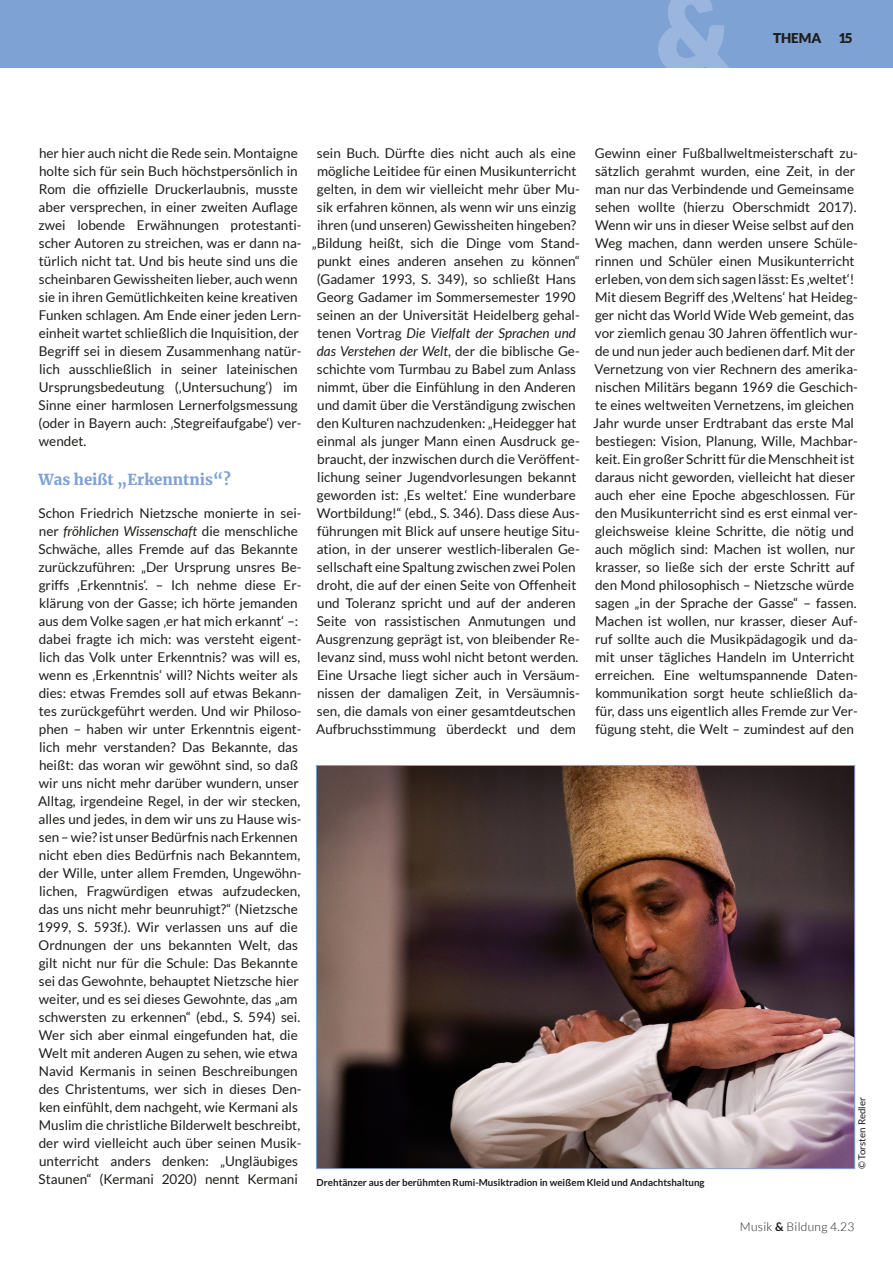
<style>
.page{position:relative;width:893px;height:1263px;background:#fff}
.page>*{position:absolute;margin:0;border:0;box-sizing:border-box;transform-origin:0 0}
.Fließtexte{font:900 15px "Merriweather";color:#7fa2d5}
.Fließtexte-2{font:13.5px/18px "Lato";color:#1d1d1b}
.t1{font:900 13.5px "Lato";color:#1d1d1b}
.t2{font:300 12px "Lato";letter-spacing:.025em;color:#1d1d1b}
.Fließtexte-3{font:700 9.75px "Lato";color:#1d1d1b}
.Fließtexte-4{font:9.75px "Lato";color:#1d1d1b}
.s1{font-style:italic}
.s2{font-weight:700}
</style>
<div class="page">
<div style="left:0;top:0;width:893px;height:68px;background:#7fa2d5"></div>
<svg style="left:658px;top:0;width:71px;height:68px"></svg>
<img style="left:318px;top:767px;width:535px;height:400px">
<p class="t1" style="left:773px;top:30px;width:81px">THEMA 15</p>
<p class="Fließtexte-2" style="left:39px;top:144px;width:265px">her hier auch nicht die Rede sein. Montaigne holte sich für sein Buch höchstpersönlich in Rom die offizielle Druckerlaubnis, musste aber versprechen, in einer zweiten Auflage zwei lobende Erwähnungen protestanti&shy;scher Autoren zu streichen, was er dann na&shy;türlich nicht tat. Und bis heute sind uns die scheinbaren Gewissheiten lieber, auch wenn sie in ihren Gemütlichkeiten keine kreativen Funken schlagen. Am Ende einer jeden Lern&shy;einheit wartet schließlich die Inquisition, der Begriff sei in diesem Zusammenhang natür&shy;lich ausschließlich in seiner lateinischen Ursprungsbedeutung (‚Untersuchung‘) im Sinne einer harmlosen Lernerfolgsmessung (oder in Bayern auch: ‚Stegreifaufgabe‘) ver&shy;wendet.</p>
<p class="Fließtexte" style="left:38px;top:469px;width:194px">Was heißt „Erkenntnis“?</p>
<p class="Fließtexte-2" style="left:37px;top:504px;width:266px">Schon Friedrich Nietzsche monierte in sei&shy;ner <span class="s1">fröhlichen Wissenschaft</span> die menschliche Schwäche, alles Fremde auf das Bekannte zurückzuführen: „Der Ursprung unsres Be&shy;griffs ‚Erkenntnis‘. – Ich nehme diese Er&shy;klärung von der Gasse; ich hörte jemanden aus dem Volke sagen ‚er hat mich erkannt‘ –: dabei fragte ich mich: was versteht eigent&shy;lich das Volk unter Erkenntnis? was will es, wenn es ‚Erkenntnis‘ will? Nichts weiter als dies: etwas Fremdes soll auf etwas Bekann&shy;tes zurückgeführt werden. Und wir Philoso&shy;phen – haben wir unter Erkenntnis eigent&shy;lich mehr verstanden? Das Bekannte, das heißt: das woran wir gewöhnt sind, so daß wir uns nicht mehr darüber wundern, unser Alltag, irgendeine Regel, in der wir stecken, alles und jedes, in dem wir uns zu Hause wis&shy;sen – wie? ist unser Bedürfnis nach Erkennen nicht eben dies Bedürfnis nach Bekanntem, der Wille, unter allem Fremden, Ungewöhn&shy;lichen, Fragwürdigen etwas aufzudecken, das uns nicht mehr beunruhigt?“ (Nietzsche 1999, S. 593f.). Wir verlassen uns auf die Ordnungen der uns bekannten Welt, das gilt nicht nur für die Schule: Das Bekannte sei das Gewohnte, behauptet Nietzsche hier weiter, und es sei dieses Gewohnte, das „am schwersten zu erkennen“ (ebd., S. 594) sei.<br>Wer sich aber einmal eingefunden hat, die Welt mit anderen Augen zu sehen, wie etwa Navid Kermanis in seinen Beschreibungen des Christentums, wer sich in dieses Den&shy;ken einfühlt, dem nachgeht, wie Kermani als Muslim die christliche Bilderwelt beschreibt, der wird vielleicht auch über seinen Musik&shy;unterricht anders denken: „Ungläubiges Staunen“ (Kermani 2020) nennt Kermani</p>
<p class="Fließtexte-2" style="left:312px;top:144px;width:270px;text-align:center">sein Buch. Dürfte dies nicht auch als eine mögliche Leitidee für einen Musikunterricht gelten, in dem wir vielleicht mehr über Mu&shy;sik erfahren können, als wenn wir uns einzig ihren (und unseren) Gewissheiten hingeben? „Bildung heißt, sich die Dinge vom Stand&shy;punkt eines anderen ansehen zu können“ (Gadamer 1993, S. 349), so schließt Hans Georg Gadamer im Sommersemester 1990 seinen an der Universität Heidelberg gehal&shy;tenen Vortrag <span class="s1">Die Vielfalt der Sprachen und das Verstehen der Welt</span>, der die biblische Ge&shy;schichte vom Turmbau zu Babel zum Anlass nimmt, über die Einfühlung in den Anderen und damit über die Verständigung zwischen den Kulturen nachzudenken: „Heidegger hat einmal als junger Mann einen Ausdruck ge&shy;braucht, der inzwischen durch die Veröffent&shy;lichung seiner Jugendvorlesungen bekannt geworden ist: ‚Es weltet.‘ Eine wunderbare Wortbildung!“ (ebd., S. 346). Dass diese Aus&shy;führungen mit Blick auf unsere heutige Situ&shy;ation, in der unserer westlich-liberalen Ge&shy;sellschaft eine Spaltung zwischen zwei Polen droht, die auf der einen Seite von Offenheit und Toleranz spricht und auf der anderen Seite von rassistischen Anmutungen und Ausgrenzung geprägt ist, von bleibender Re&shy;levanz sind, muss wohl nicht betont werden.<br>Eine Ursache liegt sicher auch in Versäum&shy;nissen der damaligen Zeit, in Versäumnis&shy;sen, die damals von einer gesamtdeutschen Aufbruchsstimmung überdeckt und dem</p>
<p class="Fließtexte-2" style="left:595px;top:144px;width:264px">Gewinn einer Fußballweltmeisterschaft zu&shy;sätzlich gerahmt wurden, eine Zeit, in der man nur das Verbindende und Gemeinsame sehen wollte (hierzu Oberschmidt 2017).<br>Wenn wir uns in dieser Weise selbst auf den Weg machen, dann werden unsere Schüle&shy;rinnen und Schüler einen Musikunterricht erleben, von dem sich sagen lässt: Es ‚weltet‘!</p>
<p class="Fließtexte-2" style="left:593px;top:288px;width:266px">Mit diesem Begriff des ‚Weltens‘ hat Heideg&shy;ger nicht das World Wide Web gemeint, das vor ziemlich genau 30 Jahren öffentlich wur&shy;de und nun jeder auch bedienen darf. Mit der Vernetzung von vier Rechnern des amerika&shy;nischen Militärs begann 1969 die Geschich&shy;te eines weltweiten Vernetzens, im gleichen Jahr wurde unser Erdtrabant das erste Mal bestiegen: Vision, Planung, Wille, Machbar&shy;keit. Ein großer Schritt für die Menschheit ist daraus nicht geworden, vielleicht hat dieser auch eher eine Epoche abgeschlossen. Für den Musikunterricht sind es erst einmal ver&shy;gleichsweise kleine Schritte, die nötig und auch möglich sind: Machen ist wollen, nur krasser, so ließe sich der erste Schritt auf den Mond philosophisch – Nietzsche würde sagen „in der Sprache der Gasse“ – fassen.<br>Machen ist wollen, nur krasser, dieser Auf&shy;ruf sollte auch die Musikpädagogik und da&shy;mit unser tägliches Handeln im Unterricht erreichen. Eine weltumspannende Daten&shy;kommunikation sorgt heute schließlich da&shy;für, dass uns eigentlich alles Fremde zur Ver&shy;fügung steht, die Welt – zumindest auf den</p>
<p class="Fließtexte-3" style="left:317px;top:1177px;width:389px">Drehtänzer aus der berühmten Rumi-Musiktradion in weißem Kleid und Andachtshaltung</p>
<p class="Fließtexte-4" style="left:857px;top:1169px;width:74px;rotate:-90deg">© Torsten Redler</p>
<p class="t2" style="left:740px;top:1220px;width:116px">Musik <span class="s2">&amp;</span> Bildung 4.23</p>
</div>
